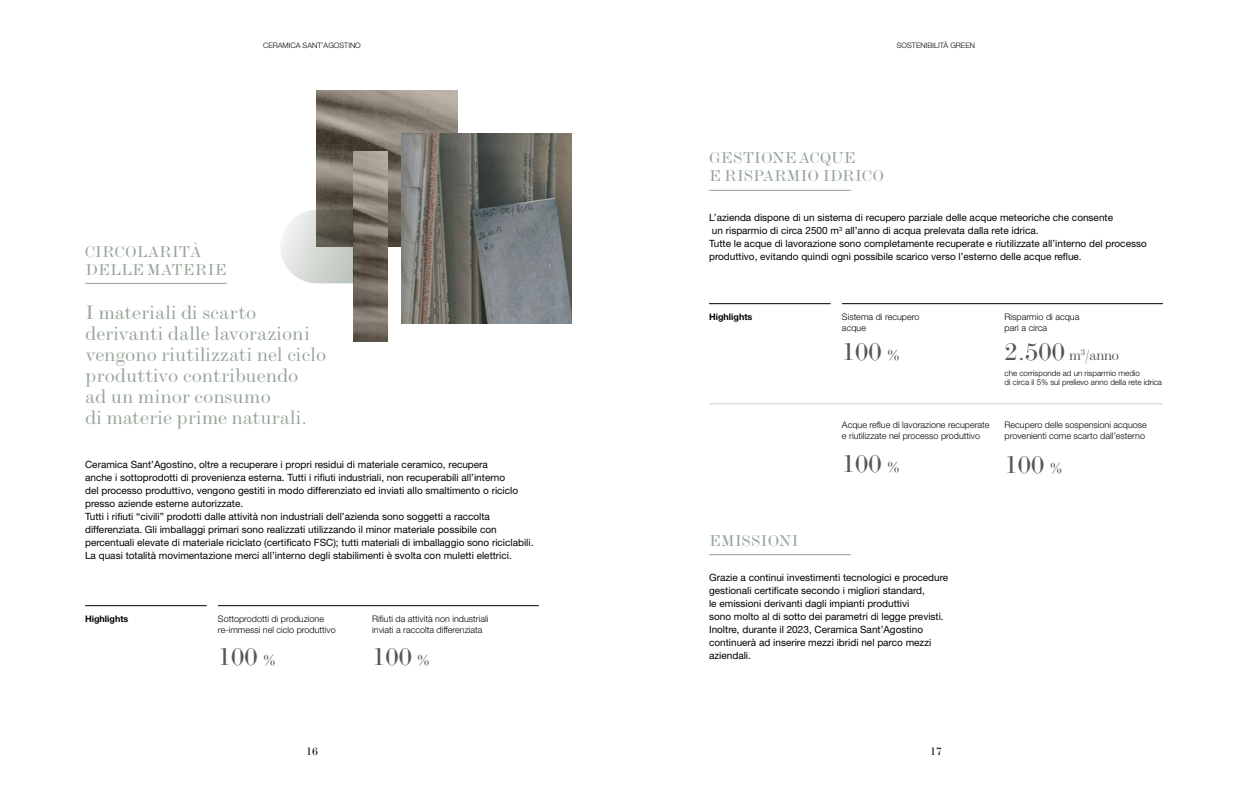
<style>
.page{position:relative;width:1248px;height:794px;background:#fff}
.page>*{position:absolute;margin:0;border:0;box-sizing:border-box;transform-origin:0 0}
.t1{font:26px "Baron MT Modern Text";color:#575756}
.t2{font:20px/21px "Baron MT Modern Text";color:#94a496}
.t3{font:16px/18px "Baron MT Modern Text";color:#94a496}
.t4{font:15px "Baron MT Modern Text";color:#575756}
.t5{font:11.4px "Baron MT Modern Text";color:#000}
.t6{font:10px/13px "Helvetica Neue LT Std";color:#000}
.t7{font:300 9px/11px "Helvetica Neue LT Std";color:#000}
.t8{font:700 9px "Helvetica Neue LT Std";color:#000}
.t9{font:300 8px/9px "Helvetica Neue LT Std";color:#000}
.t10{font:300 7.5px "Helvetica Neue LT Std";color:#000}
.s1{font-size:15px}
.s2{font-size:26px}
</style>
<div class="page">
<hr style="left:218px;top:605px;width:321px;height:1px;background:#000">
<hr style="left:85px;top:605px;width:122px;height:1px;background:#000">
<hr style="left:841px;top:303px;width:321px;height:1px;background:#000">
<hr style="left:709px;top:403px;width:453px;height:1px;background:#d0d0d0">
<hr style="left:709px;top:303px;width:121px;height:1px;background:#000">
<hr style="left:85px;top:283px;width:142px;height:1px;background:#94a496">
<hr style="left:709px;top:190px;width:141px;height:1px;background:#94a496">
<hr style="left:709px;top:554px;width:141px;height:1px;background:#94a496">
<img style="left:316px;top:91px;width:141px;height:156px">
<img style="left:401px;top:133px;width:170px;height:190px">
<img style="left:354px;top:152px;width:33px;height:190px">
<svg style="left:280px;top:210px;width:74px;height:73px"></svg>
<p class="t10" style="left:263px;top:41px;width:99px">CERAMICA SANT’AGOSTINO</p>
<p class="t10" style="left:896px;top:41px;width:80px">SOSTENIBILITÀ GREEN</p>
<h3 class="t3" style="left:85px;top:242px;width:143px">CIRCOLARITÀ<br>DELLE MATERIE</h3>
<h2 class="t2" style="left:85px;top:302px;width:243px">I materiali di scarto derivanti dalle lavorazioni vengono riutilizzati nel ciclo produttivo contribuendo<br>ad un minor consumo<br>di materie prime naturali.</h2>
<p class="t6" style="left:85px;top:458px;width:450px">Ceramica Sant’Agostino, oltre a recuperare i propri residui di materiale ceramico, recupera<br>anche i sottoprodotti di provenienza esterna. Tutti i rifiuti industriali, non recuperabili all’interno<br>del processo produttivo, vengono gestiti in modo differenziato ed inviati allo smaltimento o riciclo presso aziende esterne autorizzate.<br>Tutti i rifiuti “civili” prodotti dalle attività non industriali dell’azienda sono soggetti a raccolta differenziata. Gli imballaggi primari sono realizzati utilizzando il minor materiale possibile con percentuali elevate di materiale riciclato (certificato FSC); tutti materiali di imballaggio sono riciclabili.<br>La quasi totalità movimentazione merci all’interno degli stabilimenti è svolta con muletti elettrici.</p>
<p class="t8" style="left:85px;top:613px;width:45px">Highlights</p>
<p class="t7" style="left:218px;top:613px;width:119px">Sottoprodotti di produzione re-immessi nel ciclo produttivo</p>
<p class="t7" style="left:372px;top:613px;width:118px">Rifiuti da attività non industriali inviati a raccolta differenziata</p>
<h1 class="t1" style="left:218px;top:640px;width:60px">100 <span class="s1">%</span></h1>
<h1 class="t1" style="left:372px;top:640px;width:60px">100 <span class="s1">%</span></h1>
<h3 class="t3" style="left:709px;top:149px;width:176px">GESTIONE ACQUE<br>E RISPARMIO IDRICO</h3>
<p class="t6" style="left:709px;top:211px;width:439px">L’azienda dispone di un sistema di recupero parziale delle acque meteoriche che consente<br>un risparmio di circa 2500 m<sup>3</sup> all’anno di acqua prelevata dalla rete idrica.<br>Tutte le acque di lavorazione sono completamente recuperate e riutilizzate all’interno del processo produttivo, evitando quindi ogni possibile scarico verso l’esterno delle acque reflue.</p>
<p class="t8" style="left:709px;top:311px;width:45px">Highlights</p>
<p class="t7" style="left:841px;top:311px;width:79px">Sistema di recupero acque</p>
<h1 class="t1" style="left:841px;top:336px;width:60px">100 <span class="s1">%</span></h1>
<p class="t7" style="left:841px;top:419px;width:149px">Acque reflue di lavorazione recuperate e riutilizzate nel processo produttivo</p>
<p class="t7" style="left:1004px;top:311px;width:76px">Risparmio di acqua pari a circa</p>
<p class="t9" style="left:1004px;top:368px;width:159px">che corrisponde ad un risparmio medio<br>di circa il 5% sul prelievo anno della rete idrica</p>
<p class="t7" style="left:1004px;top:419px;width:144px">Recupero delle sospensioni acquose provenienti come scarto dall’esterno</p>
<h3 class="t4" style="left:1004px;top:346px;width:116px"><span class="s2">2.500</span> m<sup>3</sup>/anno</h3>
<h1 class="t1" style="left:841px;top:447px;width:60px">100 <span class="s1">%</span></h1>
<h1 class="t1" style="left:1004px;top:448px;width:60px">100 <span class="s1">%</span></h1>
<h3 class="t3" style="left:709px;top:531px;width:91px">EMISSIONI</h3>
<p class="t6" style="left:709px;top:570px;width:241px">Grazie a continui investimenti tecnologici e procedure gestionali certificate secondo i migliori standard,<br>le emissioni derivanti dagli impianti produttivi<br>sono molto al di sotto dei parametri di legge previsti.<br>Inoltre, durante il 2023, Ceramica Sant’Agostino continuerà ad inserire mezzi ibridi nel parco mezzi aziendali.</p>
<p class="t5" style="left:306px;top:744px;width:13px">16</p>
<p class="t5" style="left:930px;top:744px;width:13px">17</p>
</div>
